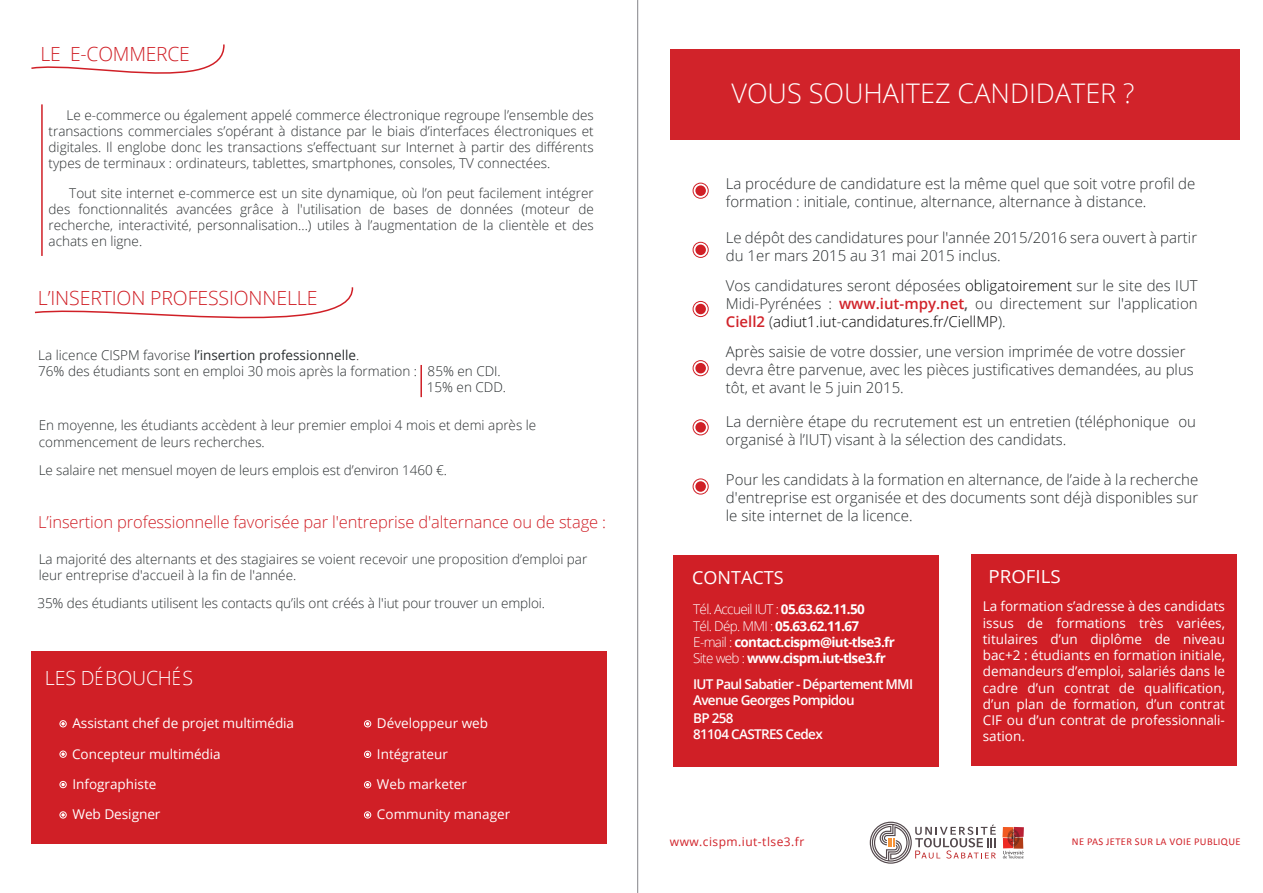
<style>
.page{position:relative;width:1263px;height:893px;background:#fff}
.page>*{position:absolute;margin:0;border:0;box-sizing:border-box;transform-origin:0 0}
.t1{font:300 27px "Open Sans";color:#fff}
.t2{font:300 19.5px "Open Sans";letter-spacing:-.005em;color:#d01f26}
.t3{font:300 19.5px "Open Sans";letter-spacing:-.005em;color:#fff}
.t4{font:18px "Open Sans";color:#fff}
.t5{font:18px "Open Sans";color:#fff;scale:1.04 1}
.t6{font:300 16.5px "Open Sans";letter-spacing:-.005em;color:#d01f26}
.t7{font:300 15px/18px "Open Sans";color:#292d2f}
.t8{font:300 13.5px/16.2px "Open Sans";color:#292d2f}
.t9{font:13.5px/16.2px "Open Sans";color:#fff;text-align:justify}
.t10{font:700 13.5px/16.2px "Open Sans";letter-spacing:-.05em;color:#fff}
.t11{font:600 13.5px/16.2px "Open Sans";letter-spacing:-.05em;color:#fff}
.t12{font:13.5px "Open Sans";color:#292d2f}
.t13{font:12px "Open Sans";letter-spacing:.04em;color:#d1232a}
.t14{font:10.5px "Calibri";letter-spacing:.04em;color:#d1232a}
.s1{font-weight:300}
.s2{color:#000001}
.s3{font-weight:600;color:#d1232a}
.s4{font-weight:600;color:#57585a}
</style>
<div class="page">
<hr style="left:637px;top:0;width:1px;height:893px;background:#8a8a8e">
<svg style="left:35px;top:287px;width:319px;height:32px"></svg>
<hr style="left:420px;top:365px;width:2px;height:32px;background:#d01f26">
<svg style="left:31px;top:44px;width:194px;height:30px"></svg>
<hr style="left:41px;top:104px;width:2px;height:152px;background:#d01f26">
<div style="left:31px;top:651px;width:576px;height:193px;background:#d01f26"></div>
<div style="left:60px;top:811px;width:7px;height:7px;border:1px solid #fff;border-radius:50%"></div>
<svg style="left:60px;top:812px;width:6px;height:6px"></svg>
<div style="left:60px;top:781px;width:7px;height:7px;border:1px solid #fff;border-radius:50%"></div>
<svg style="left:61px;top:783px;width:4px;height:3px"></svg>
<div style="left:60px;top:751px;width:7px;height:7px;border:1px solid #fff;border-radius:50%"></div>
<svg style="left:60px;top:751px;width:6px;height:6px"></svg>
<div style="left:60px;top:720px;width:7px;height:7px;border:1px solid #fff;border-radius:50%"></div>
<svg style="left:60px;top:721px;width:6px;height:6px"></svg>
<div style="left:364px;top:720px;width:7px;height:7px;border:1px solid #fff;border-radius:50%"></div>
<div style="left:364px;top:751px;width:7px;height:7px;border:1px solid #fff;border-radius:50%"></div>
<div style="left:364px;top:781px;width:7px;height:7px;border:1px solid #fff;border-radius:50%"></div>
<div style="left:364px;top:811px;width:7px;height:7px;border:1px solid #fff;border-radius:50%"></div>
<svg style="left:366px;top:813px;width:3px;height:4px"></svg>
<svg style="left:1002px;top:827px;width:21px;height:31px"></svg>
<svg style="left:870px;top:822px;width:126px;height:42px"></svg>
<div style="left:673px;top:555px;width:266px;height:212px;background:#d01f26"></div>
<div style="left:971px;top:554px;width:266px;height:212px;background:#d01f26"></div>
<div style="left:670px;top:50px;width:570px;height:90px;background:#d1232a"></div>
<div style="left:695px;top:185px;width:11px;height:11px;background:#d01f26;border-radius:50%"></div>
<div style="left:693px;top:183px;width:16px;height:16px;border:1px solid #d01f26;border-radius:50%"></div>
<div style="left:695px;top:245px;width:11px;height:10px;background:#d01f26;border-radius:50%"></div>
<div style="left:693px;top:242px;width:16px;height:16px;border:1px solid #d01f26;border-radius:50%"></div>
<div style="left:695px;top:363px;width:11px;height:10px;background:#d01f26;border-radius:50%"></div>
<div style="left:693px;top:360px;width:16px;height:16px;border:1px solid #d01f26;border-radius:50%"></div>
<div style="left:695px;top:422px;width:11px;height:11px;background:#d01f26;border-radius:50%"></div>
<div style="left:693px;top:419px;width:16px;height:16px;border:1px solid #d01f26;border-radius:50%"></div>
<div style="left:695px;top:304px;width:11px;height:10px;background:#d01f26;border-radius:50%"></div>
<div style="left:693px;top:301px;width:16px;height:16px;border:1px solid #d01f26;border-radius:50%"></div>
<div style="left:695px;top:481px;width:11px;height:11px;background:#d01f26;border-radius:50%"></div>
<div style="left:693px;top:479px;width:16px;height:15px;border:1px solid #d01f26;border-radius:50%"></div>
<h2 class="t2" style="left:40px;top:41px;width:151px">LE E-COMMERCE</h2>
<p class="t8" style="left:49px;top:107px;width:547px;text-align:justify;text-indent:18px">Le e-commerce ou également appelé commerce électronique regroupe l’ensemble des transactions commerciales s’opérant à distance par le biais d’interfaces électroniques et digitales. Il englobe donc les transactions s’effectuant sur Internet à partir des différents types de terminaux : ordinateurs, tablettes, smartphones, consoles, TV connectées.</p>
<p class="t8" style="left:49px;top:184px;width:547px;text-align:justify;text-indent:21px">Tout site internet e-commerce est un site dynamique, où l’on peut facilement intégrer des fonctionnalités avancées grâce à l'utilisation de bases de données (moteur de recherche, interactivité, personnalisation...) utiles à l’augmentation de la clientèle et des achats en ligne.</p>
<h2 class="t2" style="left:38px;top:284px;width:281px">L’INSERTION PROFESSIONNELLE</h2>
<p class="t12" style="left:38px;top:346px;width:323px"><span class="s1">La licence CISPM favorise</span> l’insertion professionnelle<span class="s1">.</span></p>
<p class="t8" style="left:38px;top:363px;width:464px">76% des étudiants sont en emploi 30 mois après la formation : 85% en CDI.</p>
<p class="t8" style="left:427px;top:379px;width:81px">15% en CDD.</p>
<p class="t8" style="left:39px;top:417px;width:499px">En moyenne, les étudiants accèdent à leur premier emploi 4 mois et demi après le commencement de leurs recherches.</p>
<p class="t8" style="left:39px;top:461px;width:410px">Le salaire net mensuel moyen de leurs emplois est d’environ 1460 €.</p>
<p class="t6" style="left:38px;top:511px;width:569px">L’insertion professionnelle favorisée par l'entreprise d'alternance ou de stage :</p>
<p class="t8" style="left:39px;top:551px;width:550px">La majorité des alternants et des stagiaires se voient recevoir une proposition d’emploi par leur entreprise d'accueil à la fin de l'année.</p>
<p class="t8" style="left:37px;top:595px;width:509px">35% des étudiants utilisent les contacts qu’ils ont créés à l'iut pour trouver un emploi.</p>
<h2 class="t3" style="left:45px;top:664px;width:150px">LES DÉBOUCHÉS</h2>
<p class="t9" style="left:72px;top:715px;width:223px">Assistant chef de projet multimédia</p>
<p class="t9" style="left:377px;top:714px;width:113px">Développeur web</p>
<p class="t9" style="left:377px;top:746px;width:72px">Intégrateur</p>
<p class="t9" style="left:377px;top:776px;width:91px">Web marketer</p>
<p class="t9" style="left:377px;top:806px;width:135px">Community manager</p>
<p class="t9" style="left:72px;top:746px;width:150px">Concepteur multimédia</p>
<p class="t9" style="left:72px;top:775px;width:85px">Infographiste</p>
<p class="t9" style="left:72px;top:805px;width:90px">Web Designer</p>
<h1 class="t1" style="left:731px;top:74px;width:405px">VOUS SOUHAITEZ CANDIDATER ?</h1>
<p class="t7" style="left:726px;top:174px;width:471px">La procédure de candidature est la même quel que soit votre profil de formation : initiale, continue, alternance, alternance à distance.</p>
<p class="t7" style="left:726px;top:228px;width:473px">Le dépôt des candidatures pour l'année 2015/2016 sera ouvert à partir du 1er mars 2015 au 31 mai 2015 inclus.</p>
<p class="t7" style="left:726px;top:277px;width:473px;text-align:justify">Vos candidatures seront déposées <span class="s2">obligatoirement</span> sur le site des IUT Midi-Pyrénées : <span class="s3">www.iut-mpy.net</span><span class="s4">,</span> ou directement sur l'application <span class="s3">Ciell2</span> (<span class="s2">adiut1.iut-candidatures.fr/CiellMP</span>).</p>
<p class="t7" style="left:726px;top:342px;width:469px">Après saisie de votre dossier, une version imprimée de votre dossier devra être parvenue, avec les pièces justificatives demandées, au plus tôt, et avant le 5 juin 2015.</p>
<p class="t7" style="left:726px;top:412px;width:472px">La dernière étape du recrutement est un entretien (téléphonique ou organisé à l’IUT) visant à la sélection des candidats.</p>
<p class="t7" style="left:726px;top:470px;width:474px;text-align:justify">Pour les candidats à la formation en alternance, de l’aide à la recherche d'entreprise est organisée et des documents sont déjà disponibles sur le site internet de la licence.</p>
<h3 class="t4" style="left:692px;top:565px;width:93px">CONTACTS</h3>
<p class="t10" style="left:693px;top:601px;width:203px"><span class="s1">Tél. Accueil IUT :</span> 05.63.62.11.50<br><span class="s1">Tél. Dép. MMI :</span> 05.63.62.11.67<br><span class="s1">E-mail :</span> contact.cispm@iut-tlse3.fr <span class="s1">Site web :</span> www.cispm.iut-tlse3.fr</p>
<p class="t11" style="left:693px;top:675px;width:221px">IUT Paul Sabatier - Département MMI<br>Avenue Georges Pompidou</p>
<p class="t11" style="left:693px;top:710px;width:131px">BP 258<br>81104 CASTRES Cedex</p>
<p class="t13" style="left:670px;top:833px;width:136px">www.cispm.iut-tlse3.fr</p>
<h3 class="t5" style="left:988px;top:564px;width:71px">PROFILS</h3>
<p class="t9" style="left:983px;top:598px;width:244px">La formation s’adresse à des candidats issus de formations très variées, titulaires d’un diplôme de niveau bac+2 : étudiants en formation initiale, demandeurs d’emploi, salariés dans le cadre d’un contrat de qualification, d’un plan de formation, d’un contrat CIF ou d’un contrat de professionnali&shy;sation.</p>
<p class="t14" style="left:1072px;top:834px;width:170px">NE PAS JETER SUR LA VOIE PUBLIQUE</p>
</div>
